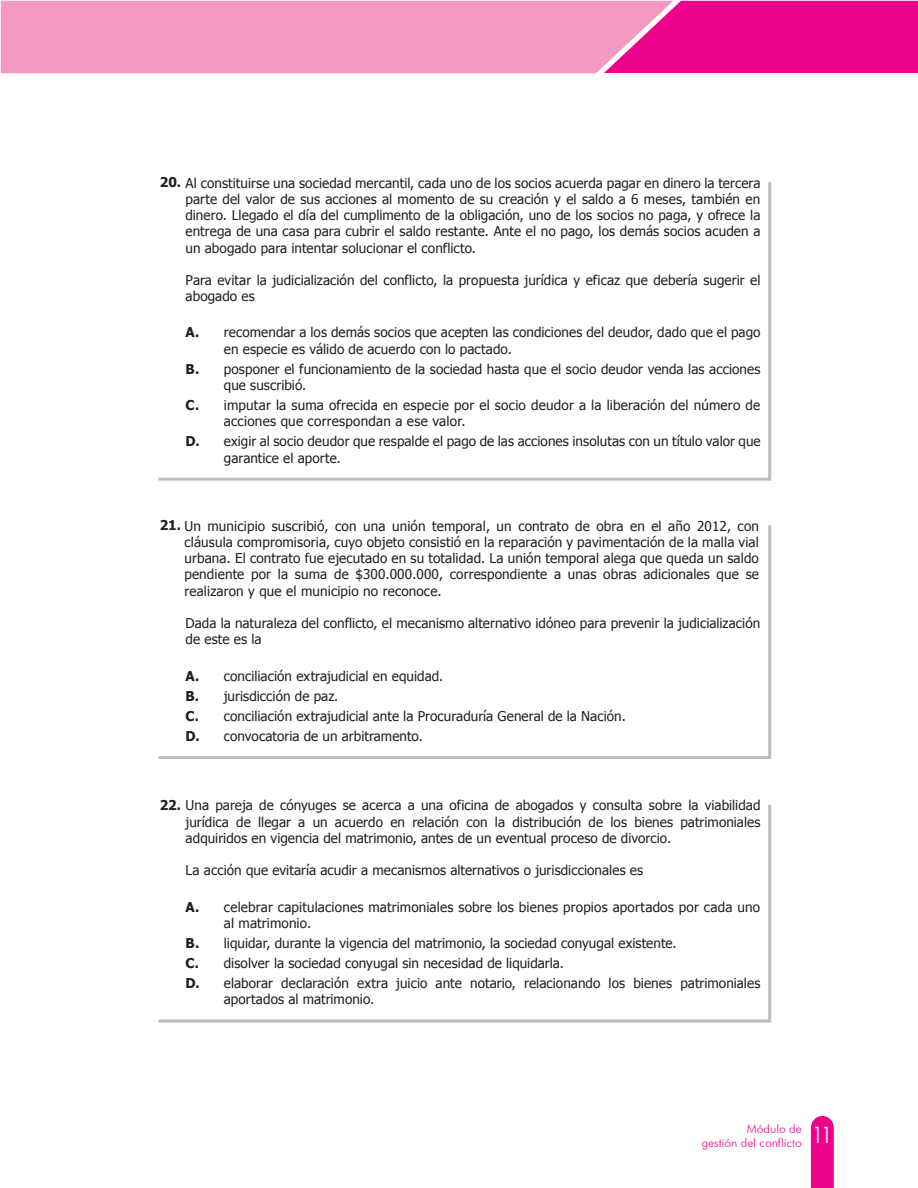
<style>
.page{position:relative;width:918px;height:1188px;background:#fff}
.page>*{position:absolute;margin:0;border:0;box-sizing:border-box;transform-origin:0 0}
.t1{font:300 condensed 22.5px "Futura BT";color:#fff}
.t2{font:13.5px/16.2px "Tahoma";letter-spacing:.005em;color:#231f20}
.t3{font:300 12px/14.4px "Futura BT";color:#ed028c;text-align:right}
.s1{font-weight:700}
</style>
<div class="page">
<svg style="left:811px;top:1116px;width:23px;height:72px;background:#ed0c90"></svg>
<div style="left:673px;top:1px;width:245px;height:72px;background:#ed028c"></div>
<div style="left:1px;top:1px;width:672px;height:72px;background:#f499c2"></div>
<svg style="left:158px;top:182px;width:614px;height:299px"></svg>
<svg style="left:158px;top:525px;width:614px;height:234px"></svg>
<svg style="left:158px;top:805px;width:614px;height:218px"></svg>
<p class="t2" style="left:186px;top:174px;width:577px;text-align:justify;text-indent:-26px"><span class="s1">20.</span> Al constituirse una sociedad mercantil, cada uno de los socios acuerda pagar en dinero la tercera parte del valor de sus acciones al momento de su creación y el saldo a 6 meses, también en dinero. Llegado el día del cumplimento de la obligación, uno de los socios no paga, y ofrece la entrega de una casa para cubrir el saldo restante. Ante el no pago, los demás socios acuden a un abogado para intentar solucionar el conflicto.</p>
<p class="t2" style="left:186px;top:271px;width:576px">Para evitar la judicialización del conflicto, la propuesta jurídica y eficaz que debería sugerir el abogado es</p>
<p class="t2" style="left:224px;top:324px;width:538px;text-indent:-38px"><span class="s1">A.</span> recomendar a los demás socios que acepten las condiciones del deudor, dado que el pago en especie es válido de acuerdo con lo pactado.</p>
<p class="t2" style="left:224px;top:360px;width:538px;text-indent:-38px"><span class="s1">B.</span> posponer el funcionamiento de la sociedad hasta que el socio deudor venda las acciones que suscribió.</p>
<p class="t2" style="left:224px;top:396px;width:538px;text-indent:-38px"><span class="s1">C.</span> imputar la suma ofrecida en especie por el socio deudor a la liberación del número de acciones que correspondan a ese valor.</p>
<p class="t2" style="left:224px;top:433px;width:538px;text-indent:-38px"><span class="s1">D.</span> exigir al socio deudor que respalde el pago de las acciones insolutas con un título valor que garantice el aporte.</p>
<p class="t2" style="left:160px;top:517px;width:601px"><span class="s1">21.</span> Un municipio suscribió, con una unión temporal, un contrato de obra en el año 2012, con</p>
<p class="t2" style="left:184px;top:533px;width:576px;text-align:justify">cláusula compromisoria, cuyo objeto consistió en la reparación y pavimentación de la malla vial urbana. El contrato fue ejecutado en su totalidad. La unión temporal alega que queda un saldo pendiente por la suma de $300.000.000, correspondiente a unas obras adicionales que se realizaron y que el municipio no reconoce.</p>
<p class="t2" style="left:186px;top:614px;width:576px">Dada la naturaleza del conflicto, el mecanismo alternativo idóneo para prevenir la judicialización de este es la</p>
<p class="t2" style="left:186px;top:665px;width:442px;line-height:20.1px"><span class="s1">A.</span> conciliación extrajudicial en equidad.<br><span class="s1">B.</span> jurisdicción de paz.<br><span class="s1">C.</span> conciliación extrajudicial ante la Procuraduría General de la Nación.<br><span class="s1">D.</span> convocatoria de un arbitramento.</p>
<p class="t2" style="left:186px;top:797px;width:576px;text-align:justify;text-indent:-26px"><span class="s1">22.</span> Una pareja de cónyuges se acerca a una oficina de abogados y consulta sobre la viabilidad jurídica de llegar a un acuerdo en relación con la distribución de los bienes patrimoniales adquiridos en vigencia del matrimonio, antes de un eventual proceso de divorcio.</p>
<p class="t2" style="left:186px;top:862px;width:459px">La acción que evitaría acudir a mecanismos alternativos o jurisdiccionales es</p>
<p class="t2" style="left:224px;top:898px;width:538px;text-indent:-38px"><span class="s1">A.</span> celebrar capitulaciones matrimoniales sobre los bienes propios aportados por cada uno al matrimonio.</p>
<p class="t2" style="left:186px;top:932px;width:576px;line-height:20.1px"><span class="s1">B.</span> liquidar, durante la vigencia del matrimonio, la sociedad conyugal existente.<br><span class="s1">C.</span> disolver la sociedad conyugal sin necesidad de liquidarla.<br><span class="s1">D.</span> elaborar declaración extra juicio ante notario, relacionando los bienes patrimoniales</p>
<p class="t2" style="left:224px;top:991px;width:152px">aportados al matrimonio.</p>
<p class="t3" style="left:702px;top:1121px;width:102px">Módulo de<br>gestión del conflicto</p>
<h1 class="t1" style="left:814px;top:1121px;width:19px">11</h1>
</div>
